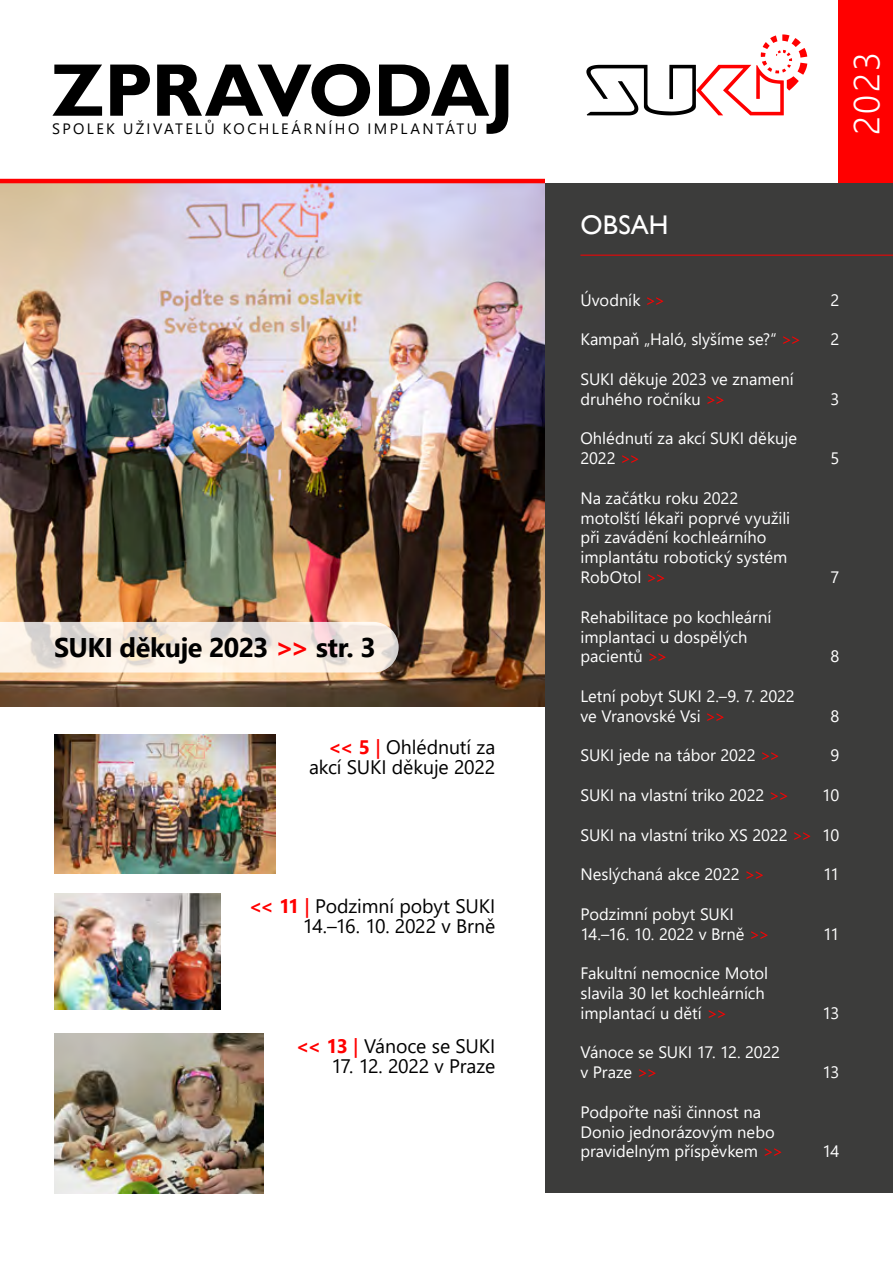
<style>
.page{position:relative;width:893px;height:1263px;background:#fff}
.page>*{position:absolute;margin:0;border:0;box-sizing:border-box;transform-origin:0 0}
.t1{font:300 36px "Segoe UI";color:#fff}
.t2{font:700 27px "Segoe UI";letter-spacing:-.02em;color:#000}
.t3{font:27px "Gill Sans";letter-spacing:.005em;color:#fff}
.t4{font:19.5px/20px "Segoe UI";letter-spacing:-.005em;color:#000;text-align:right}
.t5{font:16.5px/19.8px "Segoe UI";color:#fff}
.t6{font:15px "Segoe UI";letter-spacing:.155em;color:#000}
.s1{color:#f00}
.s2{font-weight:700;color:#f00}
.s3{font-weight:600;color:#f00}
</style>
<div class="page">
<div style="left:839px;top:0;width:54px;height:183px;background:#f00"></div>
<svg style="left:586px;top:34px;width:221px;height:81px"></svg>
<svg style="left:379px;top:65px;width:129px;height:69px"></svg>
<svg style="left:52px;top:64px;width:318px;height:52px"></svg>
<img style="left:0;top:183px;width:545px;height:523px">
<div style="left:545px;top:183px;width:348px;height:1010px;background:#3c3c3b"></div>
<hr style="left:0;top:179px;width:545px;height:4px;background:#f00">
<svg style="left:0;top:622px;width:399px;height:50px;background:#f0e6dd"></svg>
<img style="left:54px;top:734px;width:221px;height:139px">
<img style="left:54px;top:1033px;width:210px;height:160px">
<hr style="left:580px;top:255px;width:313px;height:1px;background:#f00">
<img style="left:54px;top:893px;width:167px;height:117px">
<p class="t6" style="left:52px;top:115px;width:426px">SPOLEK UŽIVATELŮ KOCHLEÁRNÍHO IMPLANTÁTU</p>
<h2 class="t2" style="left:54px;top:622px;width:323px">SUKI děkuje 2023 <span class="s1">&gt;&gt;</span> str. 3</h2>
<p class="t4" style="left:309px;top:735px;width:188px"><span class="s2">&lt;&lt; 5</span> <span class="s3">|</span> Ohlédnutí za akcí SUKI děkuje 2022</p>
<p class="t4" style="left:249px;top:895px;width:248px"><span class="s2">&lt;&lt; 11</span> <span class="s3">|</span> Podzimní pobyt SUKI<br>14.–16. 10. 2022 v Brně</p>
<p class="t4" style="left:296px;top:1035px;width:201px"><span class="s2">&lt;&lt; 13</span> <span class="s3">|</span> Vánoce se SUKI</p>
<p class="t4" style="left:331px;top:1055px;width:166px">17. 12. 2022 v Praze</p>
<h1 class="t1" style="left:833px;top:135px;width:84px;rotate:-90deg">2023</h1>
<h2 class="t3" style="left:580px;top:210px;width:90px">OBSAH</h2>
<p class="t5" style="left:580px;top:289px;width:87px">Úvodník <span class="s1">&gt;&gt;</span></p>
<p class="t5" style="left:580px;top:328px;width:222px">Kampaň „Haló, slyšíme se?“ <span class="s1">&gt;&gt;</span></p>
<p class="t5" style="left:580px;top:368px;width:215px">SUKI děkuje 2023 ve znamení druhého ročníku <span class="s1">&gt;&gt;</span></p>
<p class="t5" style="left:580px;top:427px;width:218px">Ohlédnutí za akcí SUKI děkuje<br>2022 <span class="s1">&gt;&gt;</span></p>
<p class="t5" style="left:580px;top:487px;width:211px">Na začátku roku 2022 motolští lékaři poprvé využili při zavádění kochleárního implantátu robotický systém<br>RobOtol <span class="s1">&gt;&gt;</span></p>
<p class="t5" style="left:580px;top:605px;width:192px">Rehabilitace po kochleární implantaci u dospělých pacientů <span class="s1">&gt;&gt;</span></p>
<p class="t5" style="left:580px;top:685px;width:216px">Letní pobyt SUKI 2.–9. 7. 2022 ve Vranovské Vsi <span class="s1">&gt;&gt;</span></p>
<p class="t5" style="left:580px;top:744px;width:202px">SUKI jede na tábor 2022 <span class="s1">&gt;&gt;</span></p>
<p class="t5" style="left:580px;top:784px;width:210px">SUKI na vlastní triko 2022 <span class="s1">&gt;&gt;</span></p>
<p class="t5" style="left:580px;top:823px;width:234px">SUKI na vlastní triko XS 2022 <span class="s1">&gt;&gt;</span></p>
<p class="t5" style="left:580px;top:863px;width:186px">Neslýchaná akce 2022 <span class="s1">&gt;&gt;</span></p>
<p class="t5" style="left:580px;top:902px;width:191px">Podzimní pobyt SUKI<br>14.–16. 10. 2022 v Brně <span class="s1">&gt;&gt;</span></p>
<p class="t5" style="left:580px;top:962px;width:189px">Fakultní nemocnice Motol slavila 30 let kochleárních implantací u dětí <span class="s1">&gt;&gt;</span></p>
<p class="t5" style="left:580px;top:1041px;width:201px">Vánoce se SUKI 17. 12. 2022 v Praze <span class="s1">&gt;&gt;</span></p>
<p class="t5" style="left:580px;top:1100px;width:204px">Podpořte naši činnost na<br>Donio jednorázovým nebo pravidelným příspěvkem <span class="s1">&gt;&gt;</span></p>
<p class="t5" style="left:830px;top:289px;width:10px">2</p>
<p class="t5" style="left:830px;top:328px;width:10px">2</p>
<p class="t5" style="left:830px;top:388px;width:10px">3</p>
<p class="t5" style="left:830px;top:447px;width:10px">5</p>
<p class="t5" style="left:830px;top:566px;width:10px">7</p>
<p class="t5" style="left:830px;top:645px;width:10px">8</p>
<p class="t5" style="left:830px;top:704px;width:10px">8</p>
<p class="t5" style="left:830px;top:744px;width:10px">9</p>
<p class="t5" style="left:822px;top:784px;width:19px">10</p>
<p class="t5" style="left:822px;top:823px;width:19px">10</p>
<p class="t5" style="left:823px;top:863px;width:18px">11</p>
<p class="t5" style="left:823px;top:922px;width:18px">11</p>
<p class="t5" style="left:823px;top:1001px;width:18px">13</p>
<p class="t5" style="left:823px;top:1061px;width:18px">13</p>
<p class="t5" style="left:822px;top:1140px;width:19px">14</p>
</div>
